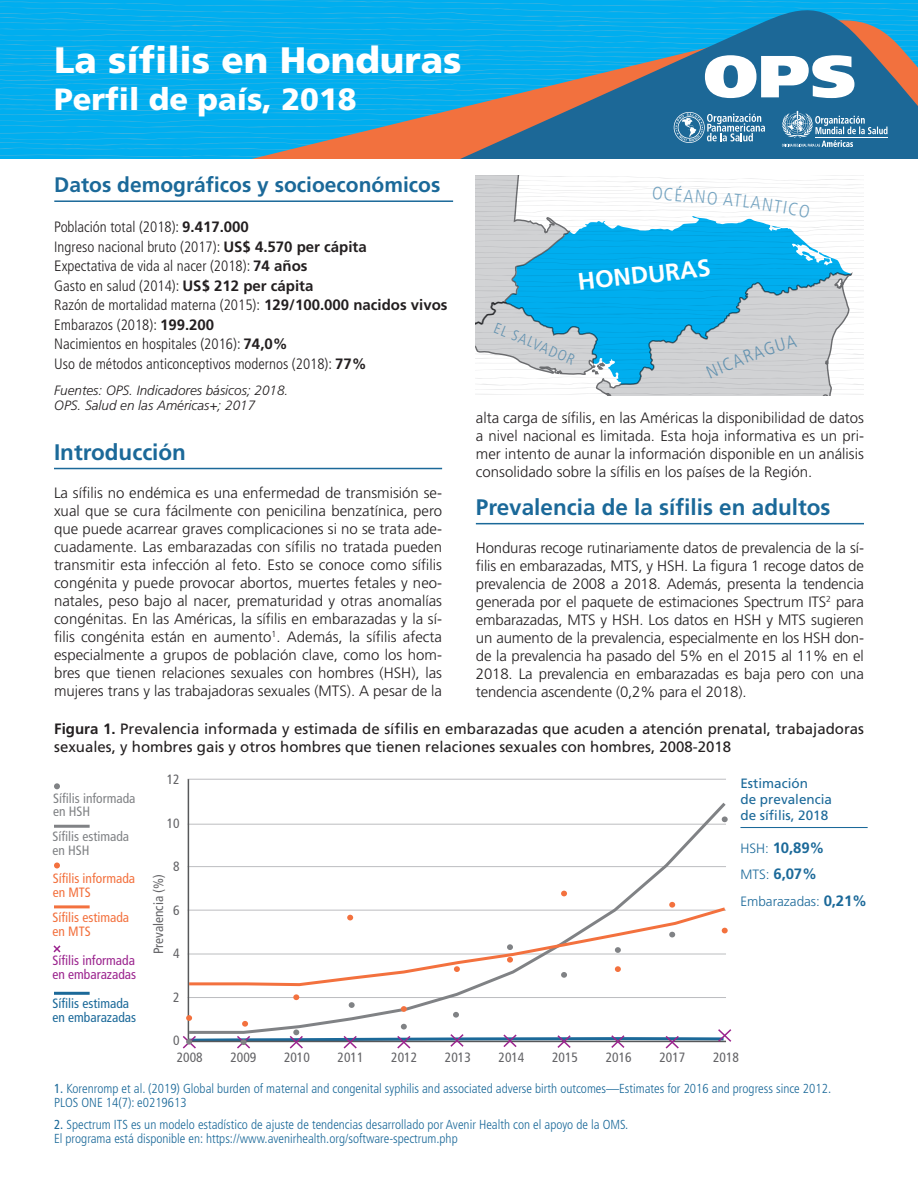
<style>
.page{position:relative;width:918px;height:1188px;background:#fff}
.page>*{position:absolute;margin:0;border:0;box-sizing:border-box;transform-origin:0 0}
.t1{font:900 36.75px "Frutiger LT Std";color:#fff}
.t2{font:900 30.75px "Frutiger LT Std";color:#fff}
.t3{font:700 24px "Frutiger LT Std";color:#fff}
.titulo{font:700 22.5px "Frutiger LT Std";color:#1b6999}
.titulo-2{font:700 21px "Frutiger LT Std";color:#1b6999}
.cuerpo_factsheet{font:300 15px/18px "Frutiger LT Std";color:#231f20;text-align:justify}
.cuerpo_factsheet-2{font:300 condensed 15px "Frutiger LT Std";color:#231f20}
.cuerpo_factsheet-3{font:15px/18px "Frutiger LT Std";color:#231f20}
.Pie_de_pagina{font:700 15px "Frutiger LT Std";color:#1b6999}
.t4{font:300 condensed 15px "Frutiger LT Std";color:#1b6999}
.cuerpo_factsheet-4{font:condensed 13.5px "Frutiger LT Std";color:#636366}
.Fuente{font:italic 300 13.5px/15px "Frutiger LT Std";color:#231f20}
.cuerpo_factsheet-5{font:condensed 13.5px "Frutiger LT Std";color:#f3713e}
.cuerpo_factsheet-6{font:condensed 13.5px "Frutiger LT Std";color:#808285}
.Pie_de_pagina-2{font:13.5px/16.2px "Frutiger LT Std";color:#1b6999}
.cuerpo_factsheet-7{font:condensed 13.5px/13.5px "Frutiger LT Std";color:#9b248e}
.cuerpo_factsheet-8{font:condensed 13.5px "Frutiger LT Std";color:#1b6999}
.Pie_de_pagina-3{font:300 13.5px "Frutiger LT Std";color:#1b6999}
.Pie_de_pagina-4{font:300 condensed 13.05px/14.5px "Frutiger LT Std";color:#1b6999}
.s1{font-weight:700;font-stretch:normal}
.s2{font-stretch:normal}
.s3{font-weight:700}
.s4{font-weight:300;font-size:13.5px}
.s5{font-weight:700;font-size:15px}
.s6{font-weight:400}
</style>
<div class="page">
<svg style="left:0;top:0;width:918px;height:159px;background:#06aeed"></svg>
<svg style="left:246px;top:15px;width:211px;height:144px;background:#2ea3cf"></svg>
<svg style="left:457px;top:1px;width:461px;height:158px;background:#3286ad"></svg>
<svg style="left:674px;top:112px;width:91px;height:31px;background:#5991b3"></svg>
<svg style="left:782px;top:111px;width:106px;height:36px;background:#4f8aae"></svg>
<svg style="left:705px;top:55px;width:149px;height:43px"></svg>
<hr style="left:54px;top:200px;width:399px;height:2px;background:#1b6999">
<div style="left:476px;top:176px;width:388px;height:219px;background:linear-gradient(to bottom,#fcfcfc,#fcfcfc)"></div>
<hr style="left:54px;top:468px;width:388px;height:1px;background:#1b6999">
<hr style="left:476px;top:523px;width:388px;height:1px;background:#1b6999">
<svg style="left:187px;top:778px;width:539px;height:22px"></svg>
<svg style="left:54px;top:862px;width:6px;height:6px"></svg>
<svg style="left:54px;top:783px;width:6px;height:6px"></svg>
<hr style="left:54px;top:992px;width:36px;height:3px;background:#1b6999">
<hr style="left:54px;top:905px;width:36px;height:3px;background:#f3713e">
<hr style="left:54px;top:825px;width:36px;height:3px;background:#808285">
<svg style="left:53px;top:945px;width:8px;height:8px"></svg>
<hr style="left:740px;top:827px;width:128px;height:1px;background:#1b6999">
<svg style="left:187px;top:800px;width:541px;height:194px"></svg>
<svg style="left:187px;top:905px;width:541px;height:83px"></svg>
<svg style="left:182px;top:994px;width:550px;height:55px"></svg>
<svg style="left:476px;top:176px;width:377px;height:219px"></svg>
<p class="t1" style="left:54px;top:38px;width:409px">La sífilis en Honduras</p>
<p class="t2" style="left:54px;top:81px;width:304px">Perfil de país, 2018</p>
<p class="titulo-2" style="left:54px;top:173px;width:388px">Datos demográficos y socioeconómicos</p>
<p class="cuerpo_factsheet-2" style="left:54px;top:218px;width:196px">Población total (2018): <span class="s1">9.417.000</span></p>
<p class="cuerpo_factsheet-2" style="left:54px;top:238px;width:314px">Ingreso nacional bruto (2017): <span class="s1">US$ 4.570 per cápita</span></p>
<p class="cuerpo_factsheet-2" style="left:54px;top:257px;width:255px"><span class="s2">E</span>xpectativa de vida al nacer (2018): <span class="s1">74 años</span></p>
<p class="cuerpo_factsheet-2" style="left:54px;top:277px;width:261px">Gasto en salud (2014): <span class="s1">US$ 212 per cápita</span></p>
<p class="cuerpo_factsheet-2" style="left:54px;top:296px;width:395px">Razón de mortalidad materna (2015): <span class="s1">129/100.000 nacidos vivos</span></p>
<p class="cuerpo_factsheet-2" style="left:54px;top:316px;width:161px">Embarazos (2018): <span class="s1">199.200</span></p>
<p class="cuerpo_factsheet-2" style="left:54px;top:335px;width:235px">Nacimientos en hospitales (2016): <span class="s1">74,0%</span></p>
<p class="cuerpo_factsheet-2" style="left:54px;top:355px;width:314px">Uso de métodos anticonceptivos modernos (2018): <span class="s1">77%</span></p>
<p class="Fuente" style="left:54px;top:383px;width:236px">Fuentes: OPS. Indicadores básicos; 2018.<br>OPS. Salud en las Américas+; 2017</p>
<p class="t3" style="left:576px;top:268px;width:135px;rotate:-6deg">HONDURAS</p>
<p class="t4" style="left:498px;top:319px;width:37px;rotate:22deg">EL SA</p>
<p class="cuerpo_factsheet" style="left:476px;top:409px;width:390px">alta carga de sífilis, en las Américas la disponibilidad de datos a nivel nacional es limitada. Esta hoja informativa es un pri&shy;mer intento de aunar la información disponible en un análisis consolidado sobre la sífilis en los países de la Región.</p>
<p class="titulo" style="left:476px;top:494px;width:356px">Prevalencia de la sífilis en adultos</p>
<p class="cuerpo_factsheet" style="left:476px;top:539px;width:390px">Honduras recoge rutinariamente datos de prevalencia de la sí&shy;filis en embarazadas, MTS, y HSH. La figura 1 recoge datos de prevalencia de 2008 a 2018. Además, presenta la tendencia generada por el paquete de estimaciones Spectrum ITS<sup>2</sup> para embarazadas, MTS y HSH. Los datos en HSH y MTS sugieren un aumento de la prevalencia, especialmente en los HSH don&shy;de la prevalencia ha pasado del 5% en el 2015 al 11% en el 2018. La prevalencia en embarazadas es baja pero con una tendencia ascendente (0,2% para el 2018).</p>
<p class="cuerpo_factsheet-3" style="left:54px;top:720px;width:811px"><span class="s3">Figura 1.</span> Prevalencia informada y estimada de sífilis en embarazadas que acuden a atención prenatal, trabajadoras sexuales, y hombres gais y otros hombres que tienen relaciones sexuales con hombres, 2008-2018</p>
<p class="titulo" style="left:54px;top:439px;width:134px">Introducción</p>
<p class="cuerpo_factsheet" style="left:54px;top:484px;width:390px">La sífilis no endémica es una enfermedad de transmisión se&shy;xual que se cura fácilmente con penicilina benzatínica, pero que puede acarrear graves complicaciones si no se trata ade&shy;cuadamente. Las embarazadas con sífilis no tratada pueden transmitir esta infección al feto. Esto se conoce como sífilis congénita y puede provocar abortos, muertes fetales y neo&shy;natales, peso bajo al nacer, prematuridad y otras anomalías congénitas. En las Américas, la sífilis en embarazadas y la sí&shy;filis congénita están en aumento<sup>1</sup>. Además, la sífilis afecta especialmente a grupos de población clave, como los hom&shy;bres que tienen relaciones sexuales con hombres (HSH), las mujeres trans y las trabajadoras sexuales (MTS). A pesar de la</p>
<p class="cuerpo_factsheet-6" style="left:53px;top:790px;width:84px">Sífilis informada</p>
<p class="cuerpo_factsheet-6" style="left:53px;top:804px;width:39px">en HSH</p>
<p class="cuerpo_factsheet-6" style="left:52px;top:829px;width:78px">Sífilis estimada</p>
<p class="cuerpo_factsheet-6" style="left:52px;top:842px;width:39px">en HSH</p>
<p class="cuerpo_factsheet-5" style="left:53px;top:871px;width:84px">Sífilis informada</p>
<p class="cuerpo_factsheet-5" style="left:53px;top:884px;width:40px">en MTS</p>
<p class="cuerpo_factsheet-5" style="left:52px;top:909px;width:78px">Sífilis estimada</p>
<p class="cuerpo_factsheet-5" style="left:52px;top:923px;width:40px">en MTS</p>
<p class="cuerpo_factsheet-7" style="left:52px;top:954px;width:85px">Sífilis informada en embarazadas</p>
<p class="cuerpo_factsheet-8" style="left:52px;top:996px;width:78px">Sífilis estimada</p>
<p class="cuerpo_factsheet-8" style="left:52px;top:1009px;width:85px">en embarazadas</p>
<p class="cuerpo_factsheet-4" style="left:167px;top:772px;width:14px">12</p>
<p class="cuerpo_factsheet-4" style="left:167px;top:815px;width:14px">10</p>
<p class="cuerpo_factsheet-4" style="left:173px;top:859px;width:8px">8</p>
<p class="cuerpo_factsheet-4" style="left:173px;top:902px;width:8px">6</p>
<p class="cuerpo_factsheet-4" style="left:173px;top:946px;width:8px">4</p>
<p class="cuerpo_factsheet-4" style="left:173px;top:989px;width:8px">2</p>
<p class="cuerpo_factsheet-4" style="left:173px;top:1032px;width:8px">0</p>
<p class="cuerpo_factsheet-4" style="left:177px;top:1049px;width:27px">2008</p>
<p class="cuerpo_factsheet-4" style="left:230px;top:1049px;width:27px">2009</p>
<p class="cuerpo_factsheet-4" style="left:284px;top:1049px;width:27px">2010</p>
<p class="cuerpo_factsheet-4" style="left:338px;top:1049px;width:27px">2011</p>
<p class="cuerpo_factsheet-4" style="left:391px;top:1049px;width:27px">2012</p>
<p class="cuerpo_factsheet-4" style="left:445px;top:1049px;width:27px">2013</p>
<p class="cuerpo_factsheet-4" style="left:499px;top:1049px;width:27px">2014</p>
<p class="cuerpo_factsheet-4" style="left:552px;top:1049px;width:27px">2015</p>
<p class="cuerpo_factsheet-4" style="left:606px;top:1049px;width:27px">2016</p>
<p class="cuerpo_factsheet-4" style="left:659px;top:1049px;width:27px">2017</p>
<p class="cuerpo_factsheet-4" style="left:713px;top:1049px;width:27px">2018</p>
<p class="Pie_de_pagina-2" style="left:740px;top:775px;width:93px">Estimación<br>de prevalencia de sífilis, 2018</p>
<p class="Pie_de_pagina" style="left:740px;top:839px;width:86px"><span class="s4">HSH:</span> 10,89%</p>
<p class="Pie_de_pagina" style="left:740px;top:865px;width:78px"><span class="s4">MTS:</span> 6,07%</p>
<p class="Pie_de_pagina-3" style="left:740px;top:893px;width:128px">Embarazadas: <span class="s5">0,21%</span></p>
<p class="cuerpo_factsheet-4" style="left:151px;top:954px;width:81px;rotate:-90deg">Prevalencia (%)</p>
<p class="Pie_de_pagina-4" style="left:54px;top:1081px;width:779px"><span class="s6">1.</span> Korenromp et al. (2019) Global burden of maternal and congenital syphilis and associated adverse birth outcomes—Estimates for 2016 and progress since 2012.<br>PLOS ONE 14(7): e0219613</p>
<p class="Pie_de_pagina-4" style="left:54px;top:1117px;width:576px"><span class="s6">2.</span> Spectrum ITS es un modelo estadístico de ajuste de tendencias desarrollado por Avenir Health con el apoyo de la OMS.<br>El programa está disponible en: https://www.avenirhealth.org/software-spectrum.php</p>
</div>
